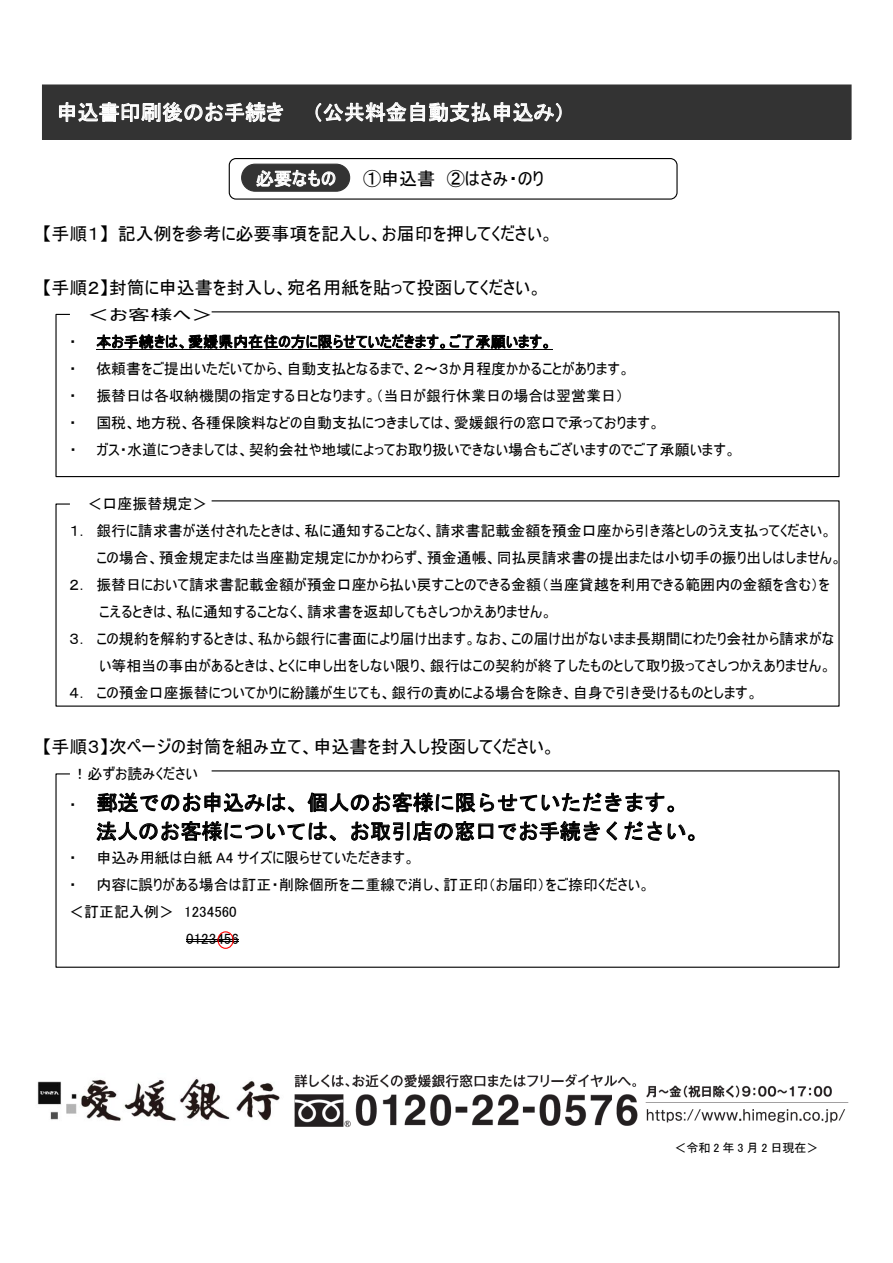
<style>
.page{position:relative;width:893px;height:1263px;background:#fff}
.page>*{position:absolute;margin:0;border:0;box-sizing:border-box;transform-origin:0 0}
.t1{font:21px/28.7px "MS Gothic";color:#000}
.t2{font:21px "MS P Gothic";color:#fff}
.t3{font:18px "MS UI Gothic";color:#000}
.t4{font:18px "MS UI Gothic";color:#fff}
.t5{font:15px "MS UI Gothic";color:#000}
.t6{font:15px "MS UI Gothic";color:#000;scale:1.49 1}
.t7{font:12px "MS P Gothic";letter-spacing:.24em;color:#000}
.s1{font-family:"MS UI Gothic";font-size:15px}
</style>
<div class="page">
<div style="left:43px;top:85px;width:808px;height:54px;background:#333"></div>
<div style="left:42px;top:84px;width:810px;height:56px;border:1px solid #333"></div>
<svg style="left:55px;top:311px;width:785px;height:167px"></svg>
<svg style="left:59px;top:102px;width:503px;height:97px"></svg>
<div style="left:229px;top:158px;width:449px;height:42px;border:1px solid #000;border-radius:7px"></div>
<svg style="left:55px;top:500px;width:785px;height:207px"></svg>
<svg style="left:55px;top:770px;width:785px;height:198px"></svg>
<img style="left:645px;top:1085px;width:204px;height:38px">
<img style="left:37px;top:1077px;width:243px;height:44px">
<img style="left:294px;top:1074px;width:344px;height:54px">
<h1 class="t2" style="left:57px;top:102px;width:229px">申込書印刷後のお手続き</h1>
<h1 class="t2" style="left:312px;top:102px;width:254px">（公共料金自動支払申込み）</h1>
<p class="t4" style="left:256px;top:169px;width:82px">必要なもの</p>
<p class="t3" style="left:363px;top:169px;width:182px">①申込書 ②はさみ・のり</p>
<p class="t3" style="left:42px;top:225px;width:513px">【手順１】記入例を参考に必要事項を記入し、お届印を押してください。</p>
<p class="t3" style="left:42px;top:279px;width:501px">【手順２】封筒に申込書を封入し、宛名用紙を貼って投函してください。</p>
<p class="t6" style="left:87px;top:307px;width:86px">＜お客様へ＞</p>
<p class="t5" style="left:69px;top:334px;width:9px">・</p>
<p class="t5" style="left:96px;top:334px;width:457px">本お手続きは、愛媛県内在住の方に限らせていただきます。ご了承願います。</p>
<p class="t5" style="left:69px;top:361px;width:9px">・</p>
<p class="t5" style="left:96px;top:361px;width:535px">依頼書をご提出いただいてから、自動支払となるまで、２～３か月程度かかることがあります。</p>
<p class="t5" style="left:69px;top:388px;width:9px">・</p>
<p class="t5" style="left:96px;top:388px;width:529px">振替日は各収納機関の指定する日となります。（当日が銀行休業日の場合は翌営業日）</p>
<p class="t5" style="left:69px;top:415px;width:9px">・</p>
<p class="t5" style="left:96px;top:415px;width:565px">国税、地方税、各種保険料などの自動支払につきましては、愛媛銀行の窓口で承っております。</p>
<p class="t5" style="left:69px;top:442px;width:9px">・</p>
<p class="t5" style="left:96px;top:442px;width:641px">ガス・水道につきましては、契約会社や地域によってお取り扱いできない場合もございますのでご了承願います。</p>
<p class="t5" style="left:88px;top:496px;width:121px">＜口座振替規定＞</p>
<p class="t5" style="left:69px;top:523px;width:764px">１．銀行に請求書が送付されたときは、私に通知することなく、請求書記載金額を預金口座から引き落としのうえ支払ってください。</p>
<p class="t5" style="left:96px;top:550px;width:747px">この場合、預金規定または当座勘定規定にかかわらず、預金通帳、同払戻請求書の提出または小切手の振り出しはしません。</p>
<p class="t5" style="left:69px;top:577px;width:762px">２．振替日において請求書記載金額が預金口座から払い戻すことのできる金額（当座貸越を利用できる範囲内の金額を含む）を</p>
<p class="t5" style="left:99px;top:604px;width:455px">こえるときは、私に通知することなく、請求書を返却してもさしつかえありません。</p>
<p class="t5" style="left:69px;top:631px;width:767px">３．この規約を解約するときは、私から銀行に書面により届け出ます。なお、この届け出がないまま長期間にわたり会社から請求がな</p>
<p class="t5" style="left:99px;top:658px;width:734px">い等相当の事由があるときは、とくに申し出をしない限り、銀行はこの契約が終了したものとして取り扱ってさしつかえありません。</p>
<p class="t5" style="left:69px;top:685px;width:690px">４．この預金口座振替についてかりに紛議が生じても、銀行の責めによる場合を除き、自身で引き受けるものとします。</p>
<p class="t3" style="left:42px;top:738px;width:515px">【手順３】次ページの封筒を組み立て、申込書を封入し投函してください。</p>
<p class="t5" style="left:73px;top:766px;width:127px">！必ずお読みください</p>
<h1 class="t1" style="left:96px;top:788px;width:613px;text-indent:-27px"><span class="s1">・</span> 郵送でのお申込みは、個人のお客様に限らせていただきます。法人のお客様については、お取引店の窓口でお手続きください。</h1>
<p class="t5" style="left:69px;top:850px;width:9px">・</p>
<p class="t5" style="left:97px;top:850px;width:320px">申込み用紙は白紙 A4 サイズに限らせていただきます。</p>
<p class="t5" style="left:69px;top:877px;width:9px">・</p>
<p class="t5" style="left:97px;top:877px;width:555px">内容に誤りがある場合は訂正・削除個所を二重線で消し、訂正印（お届印）をご捺印ください。</p>
<p class="t5" style="left:69px;top:904px;width:169px">＜訂正記入例＞ 1234560</p>
<p class="t5" style="left:186px;top:931px;width:54px">0123456</p>
<p class="t7" style="left:674px;top:1141px;width:146px">＜令和2年3月2日現在＞</p>
</div>
